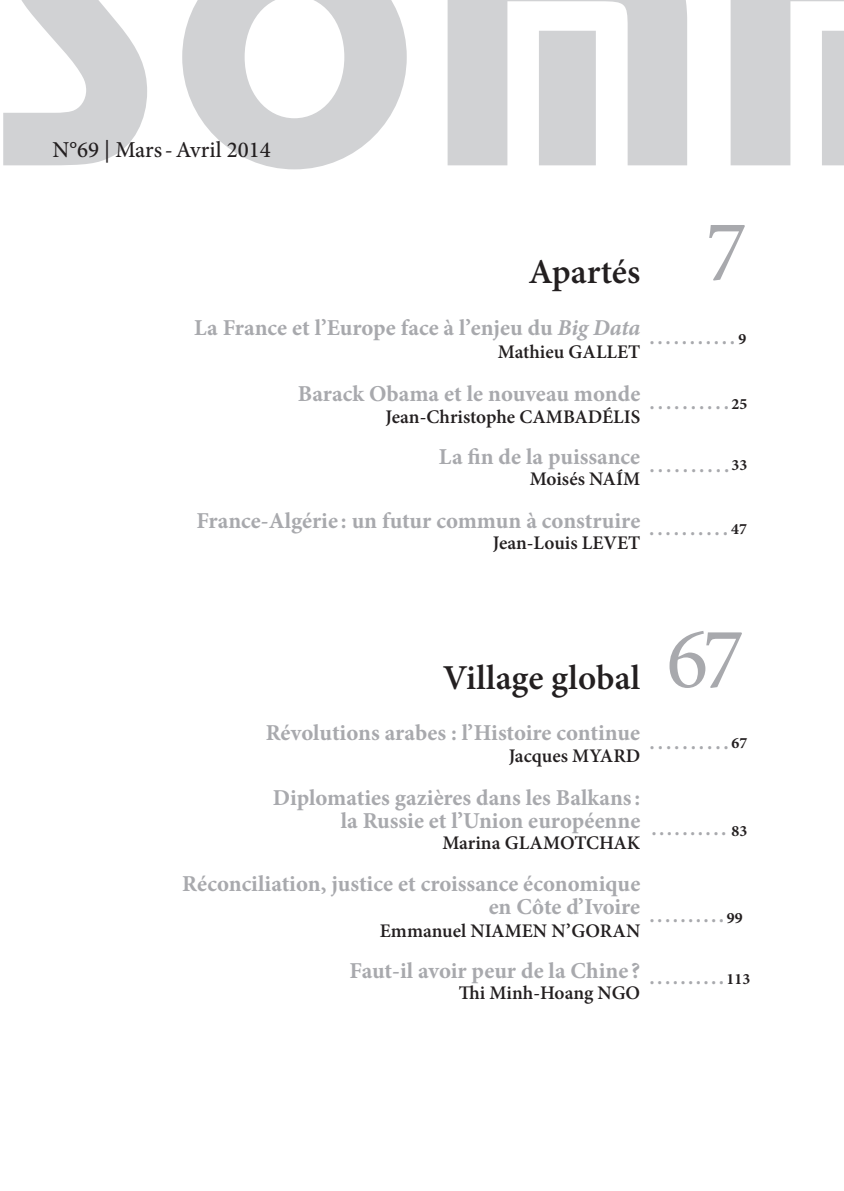
<style>
.page{position:relative;width:844px;height:1191px;background:#fff}
.page>*{position:absolute;margin:0;border:0;box-sizing:border-box;transform-origin:0 0}
.t1{font:87.5px "Minion Pro";color:#a8a9ad}
.t2{font:600 35px "Minion Pro";letter-spacing:.005em;color:#231f20}
.t3{font:700 22.75px/22.8px "Minion Pro";color:#a8a9ad;text-align:right}
.t4{font:500 22.75px "Minion Pro";color:#231f20}
.t5{font:700 21px "Minion Pro";color:#a8a9ad}
.t6{font:600 19.25px "Minion Pro";color:#231f20}
.s1{font-style:italic}
.s2{font-size:15.75px;color:#231f20}
</style>
<div class="page">
<svg style="left:3px;top:0;width:840px;height:169px;fill:#d1d2d4"></svg>
<p class="t4" style="left:52px;top:134px;width:220px">N°69 | Mars-Avril 2014</p>
<h2 class="t2" style="left:528px;top:247px;width:113px">Apartés</h2>
<p class="t3" style="left:194px;top:316px;width:447px">La France et l’Europe face à l’enjeu du <span class="s1">Big Data</span></p>
<p class="t6" style="left:497px;top:338px;width:144px">Mathieu GALLET</p>
<p class="t3" style="left:298px;top:382px;width:344px">Barack Obama et le nouveau monde</p>
<p class="t6" style="left:385px;top:404px;width:256px">Jean-Christophe CAMBADÉLIS</p>
<p class="t3" style="left:439px;top:445px;width:203px">La fin de la puissance</p>
<p class="t6" style="left:529px;top:466px;width:112px">Moisés NAÍM</p>
<p class="t3" style="left:196px;top:509px;width:445px">France-Algérie : un futur commun à construire</p>
<p class="t6" style="left:492px;top:529px;width:149px">Jean-Louis LEVET</p>
<h1 class="t1" style="left:705px;top:193px;width:43px">7</h1>
<p class="t5" style="left:649px;top:322px;width:98px">...........<span class="s2">9</span></p>
<p class="t5" style="left:649px;top:388px;width:99px">..........<span class="s2">25</span></p>
<p class="t5" style="left:649px;top:450px;width:99px">..........<span class="s2">33</span></p>
<p class="t5" style="left:649px;top:514px;width:99px">..........<span class="s2">47</span></p>
<h2 class="t2" style="left:442px;top:653px;width:199px">Village global</h2>
<p class="t3" style="left:266px;top:721px;width:376px">Révolutions arabes : l’Histoire continue</p>
<p class="t6" style="left:508px;top:743px;width:133px">Jacques MYARD</p>
<p class="t3" style="left:273px;top:786px;width:369px">Diplomaties gazières dans les Balkans: la Russie et l’Union européenne</p>
<p class="t6" style="left:442px;top:829px;width:199px">Marina GLAMOTCHAK</p>
<p class="t3" style="left:182px;top:872px;width:459px">Réconciliation, justice et croissance économique en Côte d’Ivoire</p>
<p class="t6" style="left:380px;top:917px;width:262px">Emmanuel NIAMEN N’GORAN</p>
<p class="t3" style="left:349px;top:959px;width:292px">Faut-il avoir peur de la Chine ?</p>
<p class="t6" style="left:458px;top:979px;width:183px">Thi Minh-Hoang NGO</p>
<h1 class="t1" style="left:666px;top:600px;width:79px">67</h1>
<p class="t5" style="left:649px;top:727px;width:99px">..........<span class="s2">67</span></p>
<p class="t5" style="left:651px;top:814px;width:98px">.......... <span class="s2">83</span></p>
<p class="t5" style="left:649px;top:900px;width:95px">..........<span class="s2">99</span></p>
<p class="t5" style="left:649px;top:962px;width:102px">..........<span class="s2">113</span></p>
</div>
